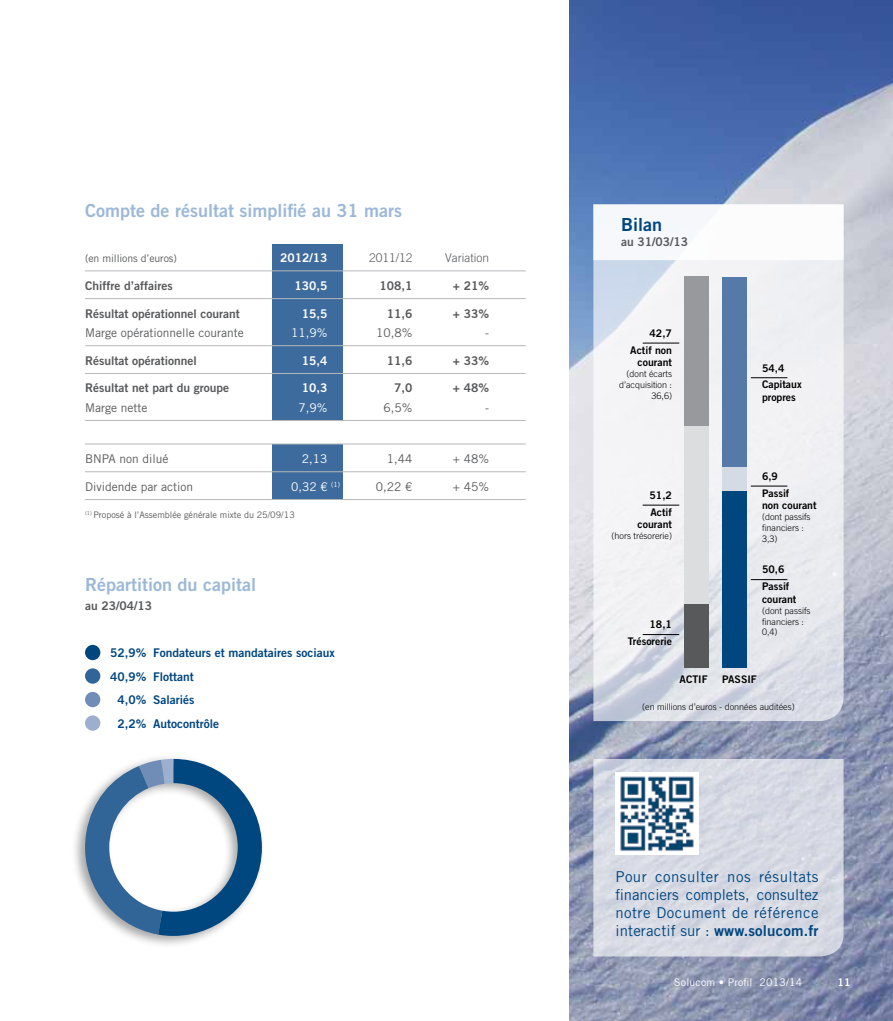
<style>
.page{position:relative;width:893px;height:1021px;background:#fff}
.page>*{position:absolute;margin:0;border:0;box-sizing:border-box;transform-origin:0 0}
.t1{font:18px "Trade Gothic LT Std Bd 2";color:#9cb8d8}
.t2{font:18px "Trade Gothic LT Std Bd 2";color:#00467f}
.t3{font:15px/18px "Trade Gothic LT Std";letter-spacing:.02em;color:#00467f;text-align:justify}
.t4{font:12px "Trade Gothic LT Std Bd 2";color:#58595b}
.t5{font:12px "Trade Gothic LT Std";color:#58595b}
.t6{font:12px "Trade Gothic LT Std Bd 2";color:#00467f}
.t7{font:12px "Trade Gothic LT Std Bd 2";color:#fff}
.t8{font:12px "Trade Gothic LT Std";color:#fff}
.t9{font:300 12px "Trade Gothic LT Std";color:#58595b}
.t10{font:10.5px/16.8px "Trade Gothic LT Std Bd 2";color:#000}
.t11{font:10.5px "Trade Gothic LT Std";letter-spacing:.02em;color:#fff}
.t12{font:10.5px "Trade Gothic LT Std";letter-spacing:-.01em;color:#58595b}
.t13{font:10.5px "Trade Gothic LT Std Bd 2";color:#fff}
.t14{font:300 9px/10.8px "Trade Gothic LT Std";color:#000}
.t15{font:9px "Trade Gothic LT Std";color:#58595b}
.s1{font-family:"Trade Gothic LT Std Bd 2"}
</style>
<div class="page">
<div style="left:272px;top:244px;width:71px;height:177px;background:#3e6b9d"></div>
<div style="left:272px;top:444px;width:71px;height:56px;background:#3e6b9d"></div>
<hr style="left:85px;top:270px;width:441px;height:1px;background:#b6b8ba">
<hr style="left:85px;top:298px;width:441px;height:1px;background:#b6b8ba">
<hr style="left:85px;top:345px;width:441px;height:1px;background:#b6b8ba">
<hr style="left:85px;top:373px;width:441px;height:1px;background:#b6b8ba">
<hr style="left:85px;top:420px;width:441px;height:1px;background:#b6b8ba">
<hr style="left:85px;top:443px;width:441px;height:1px;background:#b6b8ba">
<hr style="left:85px;top:471px;width:441px;height:1px;background:#b6b8ba">
<hr style="left:85px;top:499px;width:441px;height:1px;background:#b6b8ba">
<img style="left:570px;top:0;width:323px;height:1020px">
<svg style="left:593px;top:204px;width:251px;height:517px;fill:#f1f0f3"></svg>
<hr style="left:751px;top:377px;width:36px;height:1px;background:#000">
<hr style="left:643px;top:343px;width:36px;height:1px;background:#000">
<hr style="left:643px;top:505px;width:36px;height:1px;background:#000">
<hr style="left:643px;top:634px;width:36px;height:1px;background:#000">
<hr style="left:751px;top:485px;width:36px;height:1px;background:#000">
<hr style="left:751px;top:579px;width:36px;height:1px;background:#000">
<div style="left:684px;top:277px;width:24px;height:149px;background:#97999c"></div>
<div style="left:684px;top:426px;width:24px;height:178px;background:#dcddde"></div>
<div style="left:684px;top:604px;width:24px;height:64px;background:#58595b"></div>
<div style="left:723px;top:277px;width:24px;height:190px;background:#5579a8"></div>
<div style="left:723px;top:467px;width:24px;height:24px;background:#d5dbe4"></div>
<div style="left:723px;top:491px;width:24px;height:177px;background:#00467f"></div>
<svg style="left:593px;top:759px;width:251px;height:197px;background:#d5d8e2"></svg>
<img style="left:615px;top:772px;width:83px;height:82px">
<div style="left:85px;top:645px;width:15px;height:15px;background:#00467f;border-radius:50%"></div>
<div style="left:85px;top:668px;width:15px;height:15px;background:#316497;border-radius:50%"></div>
<div style="left:85px;top:692px;width:15px;height:15px;background:#708db7;border-radius:50%"></div>
<div style="left:85px;top:715px;width:15px;height:15px;background:#9dafce;border-radius:50%"></div>
<div style="left:71px;top:753px;width:195px;height:195px;background:#000;opacity:.35"></div>
<svg style="left:78px;top:759px;width:184px;height:176px"></svg>
<h1 class="t1" style="left:85px;top:200px;width:318px">Compte de résultat simplifié au 31 mars</h1>
<p class="t12" style="left:85px;top:252px;width:93px">(en millions d’euros)</p>
<p class="t7" style="left:280px;top:250px;width:49px">2012/13</p>
<p class="t9" style="left:369px;top:250px;width:45px">2011/12</p>
<p class="t9" style="left:445px;top:250px;width:45px">Variation</p>
<p class="t4" style="left:85px;top:278px;width:89px">Chiffre d’affaires</p>
<p class="t7" style="left:294px;top:278px;width:34px">130,5</p>
<p class="t4" style="left:379px;top:278px;width:34px">108,1</p>
<p class="t4" style="left:453px;top:278px;width:38px">+ 21%</p>
<p class="t4" style="left:85px;top:306px;width:156px">Résultat opérationnel courant</p>
<p class="t7" style="left:302px;top:306px;width:27px">15,5</p>
<p class="t4" style="left:387px;top:306px;width:27px">11,6</p>
<p class="t4" style="left:453px;top:306px;width:38px">+ 33%</p>
<p class="t5" style="left:85px;top:325px;width:160px">Marge opérationnelle courante</p>
<p class="t8" style="left:291px;top:325px;width:38px">11,9%</p>
<p class="t5" style="left:376px;top:325px;width:38px">10,8%</p>
<p class="t5" style="left:485px;top:325px;width:5px">-</p>
<p class="t4" style="left:85px;top:353px;width:113px">Résultat opérationnel</p>
<p class="t7" style="left:302px;top:353px;width:27px">15,4</p>
<p class="t4" style="left:387px;top:353px;width:27px">11,6</p>
<p class="t4" style="left:453px;top:353px;width:38px">+ 33%</p>
<p class="t4" style="left:85px;top:380px;width:145px">Résultat net part du groupe</p>
<p class="t7" style="left:302px;top:380px;width:27px">10,3</p>
<p class="t4" style="left:394px;top:380px;width:20px">7,0</p>
<p class="t4" style="left:453px;top:380px;width:38px">+ 48%</p>
<p class="t5" style="left:85px;top:400px;width:64px">Marge nette</p>
<p class="t8" style="left:298px;top:400px;width:30px">7,9%</p>
<p class="t5" style="left:384px;top:400px;width:30px">6,5%</p>
<p class="t5" style="left:485px;top:400px;width:5px">-</p>
<p class="t5" style="left:85px;top:451px;width:85px">BNPA non dilué</p>
<p class="t8" style="left:302px;top:451px;width:27px">2,13</p>
<p class="t5" style="left:387px;top:451px;width:27px">1,44</p>
<p class="t5" style="left:453px;top:451px;width:38px">+ 48%</p>
<p class="t5" style="left:85px;top:479px;width:110px">Dividende par action</p>
<p class="t8" style="left:291px;top:479px;width:51px">0,32 € <sup>(1)</sup></p>
<p class="t5" style="left:376px;top:479px;width:38px">0,22 €</p>
<p class="t5" style="left:453px;top:479px;width:38px">+ 45%</p>
<p class="t15" style="left:85px;top:510px;width:211px"><sup>(1)</sup> Proposé à l’Assemblée générale mixte du 25/09/13</p>
<h1 class="t1" style="left:85px;top:574px;width:173px">Répartition du capital</h1>
<p class="t4" style="left:85px;top:598px;width:68px">au 23/04/13</p>
<p class="t6" style="left:110px;top:645px;width:226px">52,9% Fondateurs et mandataires sociaux</p>
<p class="t6" style="left:110px;top:669px;width:85px">40,9% Flottant</p>
<p class="t6" style="left:118px;top:692px;width:78px">4,0% Salariés</p>
<p class="t6" style="left:118px;top:716px;width:103px">2,2% Autocontrôle</p>
<h1 class="t2" style="left:621px;top:213px;width:43px">Bilan</h1>
<p class="t4" style="left:621px;top:234px;width:68px">au 31/03/13</p>
<p class="t10" style="left:630px;top:324px;width:43px;text-align:right">42,7<br>Actif non</p>
<p class="t10" style="left:638px;top:354px;width:36px">courant</p>
<p class="t14" style="left:619px;top:368px;width:55px;text-align:right">(dont écarts d’acquisition :<br>36,6)</p>
<p class="t10" style="left:650px;top:486px;width:24px">51,2<br>Actif</p>
<p class="t10" style="left:638px;top:516px;width:36px">courant</p>
<p class="t14" style="left:611px;top:530px;width:62px">(hors trésorerie)</p>
<p class="t10" style="left:628px;top:616px;width:46px;text-align:right">18,1<br>Trésorerie</p>
<p class="t10" style="left:762px;top:359px;width:41px">54,4<br>Capitaux</p>
<p class="t10" style="left:762px;top:389px;width:35px">propres</p>
<p class="t10" style="left:762px;top:467px;width:29px">6,9<br>Passif</p>
<p class="t10" style="left:762px;top:497px;width:56px">non courant</p>
<p class="t14" style="left:762px;top:511px;width:50px">(dont passifs financiers :<br>3,3)</p>
<p class="t10" style="left:762px;top:561px;width:29px">50,6<br>Passif</p>
<p class="t10" style="left:762px;top:590px;width:36px">courant</p>
<p class="t14" style="left:762px;top:605px;width:50px">(dont passifs financiers :<br>0,4)</p>
<p class="t10" style="left:680px;top:670px;width:13px">Actif</p>
<p class="t10" style="left:722px;top:670px;width:7px">passif</p>
<p class="t14" style="left:642px;top:700px;width:154px">(en millions d’euros - données auditées)</p>
<p class="t3" style="left:615px;top:867px;width:205px">Pour consulter nos résultats financiers complets, consultez notre Document de référence interactif sur : <span class="s1">www.solucom.fr</span></p>
<p class="t11" style="left:674px;top:975px;width:129px">Solucom • Profil 2013/14</p>
<p class="t13" style="left:838px;top:975px;width:14px">11</p>
</div>
